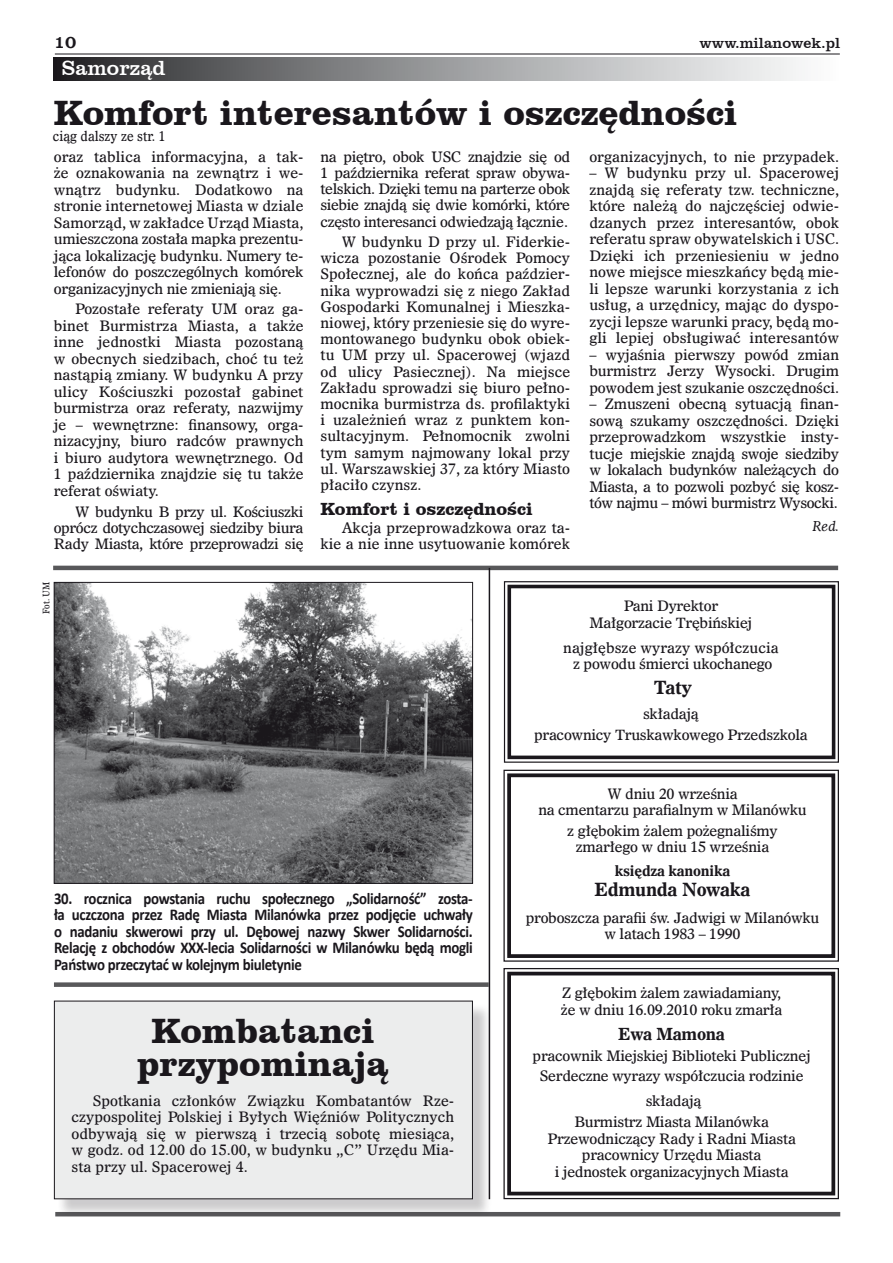
<style>
.page{position:relative;width:893px;height:1263px;background:#fff}
.page>*{position:absolute;margin:0;border:0;box-sizing:border-box;transform-origin:0 0}
.t1{font:700 36px/33px "Clarendon L2";color:#1a171c;text-align:center}
.t2{font:21px "Clarendon L2";color:#fff}
.t3{font:700 18px "Clarendon L2";color:#1a171c}
.t4{font:700 18px "Dutch 811 EU";letter-spacing:-.02em;color:#1a171c}
.t5{font:18px "Clarendon EU";color:#1a171c}
.t6{font:700 16.5px/16.5px "Calibri";letter-spacing:-.02em;color:#1a171c;text-align:justify;scale:.9 1}
.t7{font:700 16.5px "Dutch 811 EU";letter-spacing:-.02em;color:#1a171c}
.t8{font:15px "Clarendon L2";color:#1a171c}
.t9{font:14.25px/16.5px "Dutch 811 EU";letter-spacing:-.02em;color:#1a171c;text-align:justify}
.t10{font:14.25px/16.5px "Dutch 811 EU";color:#1a171c;text-align:right}
.t11{font:700 14.25px "Dutch 811 EU";letter-spacing:-.02em;color:#1a171c}
.t12{font:13.5px "Dutch 811 EU";color:#1a171c;scale:.9 1}
.t13{font:italic 13.5px "Dutch 811 EU";color:#1a171c;scale:.9 1}
.t14{font:9px "Dutch 811 EU";color:#1a171c;scale:.9 1}
</style>
<div class="page">
<hr style="left:55px;top:54px;width:785px;height:1px;background:#1a171c">
<hr style="left:55px;top:1212px;width:785px;height:4px;background:#58585a">
<div style="left:54px;top:57px;width:785px;height:24px;background:linear-gradient(to right,#2a2a2d,#fff)"></div>
<div style="left:56px;top:1003px;width:435px;height:215px;background:#1a171c;opacity:.22"></div>
<div style="left:54px;top:1001px;width:418px;height:198px;background:#eceded"></div>
<div style="left:54px;top:1001px;width:419px;height:198px;border:1px solid #1a171c"></div>
<hr style="left:53px;top:566px;width:785px;height:4px;background:#58585a">
<div style="left:54px;top:982px;width:435px;height:5px;background:#58585a"></div>
<img style="left:56px;top:584px;width:415px;height:297px">
<div style="left:54px;top:582px;width:419px;height:301px;border:1px solid #1a171c"></div>
<svg style="left:503px;top:581px;width:336px;height:182px"></svg>
<div style="left:507px;top:585px;width:328px;height:174px;border:4px solid #1a171c"></div>
<svg style="left:503px;top:769px;width:336px;height:193px"></svg>
<div style="left:507px;top:773px;width:328px;height:185px;border:4px solid #1a171c"></div>
<svg style="left:503px;top:968px;width:336px;height:232px"></svg>
<div style="left:507px;top:972px;width:328px;height:223px;border:4px solid #1a171c"></div>
<hr style="left:489px;top:568px;width:1px;height:631px;background:#1a171c">
<p class="t5" style="left:54px;top:30px;width:24px">10</p>
<p class="t8" style="left:699px;top:33px;width:142px">www.milanowek.pl</p>
<h2 class="t2" style="left:62px;top:54px;width:105px">Samorząd</h2>
<h1 class="t1" style="left:54px;top:95px;width:685px">Komfort interesantów i oszczędności</h1>
<p class="t12" style="left:53px;top:128px;width:127px">ciąg dalszy ze str. 1</p>
<p class="t9" style="left:54px;top:149px;width:251px">oraz tablica informacyjna, a tak&shy;że oznakowania na zewnątrz i we&shy;wnątrz budynku. Dodatkowo na stronie internetowej Miasta w dziale Samorząd, w zakładce Urząd Miasta, umieszczona została mapka prezentu&shy;jąca lokalizację budynku. Numery te&shy;lefonów do poszczególnych komórek organizacyjnych nie zmieniają się.</p>
<p class="t9" style="left:54px;top:301px;width:251px;text-indent:21px">Pozostałe referaty UM oraz ga&shy;binet Burmistrza Miasta, a także inne jednostki Miasta pozostaną w obecnych siedzibach, choć tu też nastąpią zmiany. W budynku A przy ulicy Kościuszki pozostał gabinet burmistrza oraz referaty, nazwijmy je – wewnętrzne: finansowy, orga&shy;nizacyjny, biuro radców prawnych i biuro audytora wewnętrznego. Od 1 października znajdzie się tu także referat oświaty.</p>
<p class="t9" style="left:54px;top:504px;width:251px;text-indent:21px">W budynku B przy ul. Kościuszki oprócz dotychczasowej siedziby biura Rady Miasta, które przeprowadzi się</p>
<p class="t10" style="left:589px;top:149px;width:251px">organizacyjnych, to nie przypadek.</p>
<p class="t9" style="left:589px;top:165px;width:251px">– W budynku przy ul. Spacerowej znajdą się referaty tzw. techniczne, które należą do najczęściej odwie&shy;dzanych przez interesantów, obok referatu spraw obywatelskich i USC.<br>Dzięki ich przeniesieniu w jedno nowe miejsce mieszkańcy będą mie&shy;li lepsze warunki korzystania z ich usług, a urzędnicy, mając do dyspo&shy;zycji lepsze warunki pracy, będą mo&shy;gli lepiej obsługiwać interesantów</p>
<p class="t9" style="left:589px;top:347px;width:251px">– wyjaśnia pierwszy powód zmian burmistrz Jerzy Wysocki. Drugim powodem jest szukanie oszczędności.</p>
<p class="t9" style="left:589px;top:396px;width:251px">– Zmuszeni obecną sytuacją finan&shy;sową szukamy oszczędności. Dzięki przeprowadzkom wszystkie insty&shy;tucje miejskie znajdą swoje siedziby w lokalach budynków należących do Miasta, a to pozwoli pozbyć się kosz&shy;tów najmu – mówi burmistrz Wysocki.</p>
<p class="t13" style="left:812px;top:517px;width:31px">Red.</p>
<p class="t9" style="left:320px;top:149px;width:251px">na piętro, obok USC znajdzie się od 1 października referat spraw obywa&shy;telskich. Dzięki temu na parterze obok siebie znajdą się dwie komórki, które często interesanci odwiedzają łącznie.</p>
<p class="t9" style="left:320px;top:234px;width:251px;text-indent:21px">W budynku D przy ul. Fiderkie&shy;wicza pozostanie Ośrodek Pomocy Społecznej, ale do końca paździer&shy;nika wyprowadzi się z niego Zakład Gospodarki Komunalnej i Mieszka&shy;niowej, który przeniesie się do wyre&shy;montowanego budynku obok obiek&shy;tu UM przy ul. Spacerowej (wjazd od ulicy Pasiecznej). Na miejsce Zakładu sprowadzi się biuro pełno&shy;mocnika burmistrza ds. profilaktyki i uzależnień wraz z punktem kon&shy;sultacyjnym. Pełnomocnik zwolni tym samym najmowany lokal przy ul. Warszawskiej 37, za który Miasto płaciło czynsz.</p>
<p class="t3" style="left:320px;top:497px;width:214px">Komfort i oszczędności</p>
<p class="t10" style="left:320px;top:520px;width:251px">Akcja przeprowadzkowa oraz ta&shy;kie a nie inne usytuowanie komórek</p>
<p class="t14" style="left:40px;top:614px;width:37px;rotate:-90deg">Fot. UM</p>
<p class="t6" style="left:54px;top:889px;width:467px">30. rocznica powstania ruchu społecznego „Solidarność” zosta&shy;ła uczczona przez Radę Miasta Milanówka przez podjęcie uchwały o nadaniu skwerowi przy ul. Dębowej nazwy Skwer Solidarności.<br>Relację z obchodów XXX-lecia Solidarności w Milanówku będą mogli Państwo przeczytać w kolejnym biuletynie</p>
<h1 class="t1" style="left:137px;top:1012px;width:253px">Kombatanci przypominają</h1>
<p class="t9" style="left:72px;top:1093px;width:384px;text-indent:21px">Spotkania członków Związku Kombatantów Rze&shy;czypospolitej Polskiej i Byłych Więźniów Politycznych odbywają się w pierwszą i trzecią sobotę miesiąca, w godz. od 12.00 do 15.00, w budynku „C” Urzędu Mia&shy;sta przy ul. Spacerowej 4.</p>
<p class="t9" style="left:589px;top:598px;width:164px;text-align:center">Pani Dyrektor<br>Małgorzacie Trębińskiej</p>
<p class="t10" style="left:563px;top:640px;width:217px;text-align:center">najgłębsze wyrazy współczucia z powodu śmierci ukochanego</p>
<p class="t4" style="left:654px;top:676px;width:40px">Taty</p>
<p class="t9" style="left:534px;top:704px;width:275px;line-height:20.7px;text-align:center">składają<br>pracownicy Truskawkowego Przedszkola</p>
<p class="t9" style="left:538px;top:785px;width:270px;text-align:center">W dniu 20 września<br>na cmentarzu parafialnym w Milanówku</p>
<p class="t9" style="left:567px;top:823px;width:212px;text-align:center">z głębokim żalem pożegnaliśmy zmarłego w dniu 15 września</p>
<p class="t11" style="left:615px;top:862px;width:117px">księdza kanonika</p>
<p class="t4" style="left:594px;top:877px;width:158px">Edmunda Nowaka</p>
<p class="t9" style="left:526px;top:910px;width:295px;text-align:center">proboszcza parafii św. Jadwigi w Milanówku w latach 1983 – 1990</p>
<p class="t9" style="left:561px;top:985px;width:223px">Z głębokim żalem zawiadamiany, że w dniu 16.09.2010 roku zmarła</p>
<p class="t7" style="left:618px;top:1023px;width:108px">Ewa Mamona</p>
<p class="t9" style="left:533px;top:1045px;width:280px;line-height:20.7px;text-align:center">pracownik Miejskiej Biblioteki Publicznej<br>Serdeczne wyrazy współczucia rodzinie</p>
<p class="t9" style="left:574px;top:1091px;width:196px;line-height:20.7px;text-align:center">składają<br>Burmistrz Miasta Milanówka</p>
<p class="t9" style="left:547px;top:1130px;width:250px;text-align:center">Przewodniczący Rady i Radni Miasta pracownicy Urzędu Miasta<br>i jednostek organizacyjnych Miasta</p>
</div>
